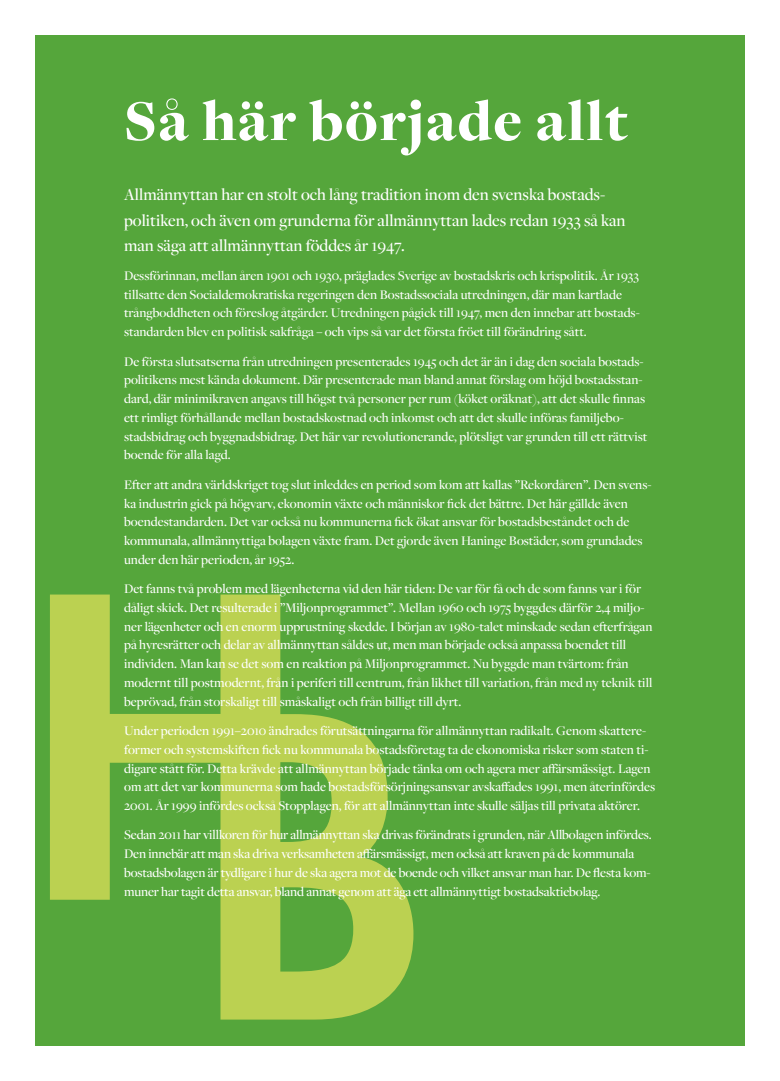
<style>
.page{position:relative;width:780px;height:1081px;background:#fff}
.page>*{position:absolute;margin:0;border:0;box-sizing:border-box;transform-origin:0 0}
.Rubrik{font:900 60px "Freight Disp Pro";letter-spacing:.025em;color:#fff}
.Ingress{font:500 17.5px/25px "Freight Disp Pro";color:#fff}
.Bt{font:500 13.75px/18.8px "Freight Disp Pro";color:#fff}
</style>
<div class="page">
<div style="left:35px;top:35px;width:709px;height:1010px;background:#55a63b"></div>
<svg style="left:50px;top:594px;width:363px;height:425px"></svg>
<h1 class="Rubrik" style="left:124px;top:81px;width:505px">Så här började allt</h1>
<p class="Ingress" style="left:124px;top:182px;width:503px">Allmännyttan har en stolt och lång tradition inom den svenska bostads&shy;politiken, och även om grunderna för allmännyttan lades redan 1933 så kan man säga att allmännyttan föddes år 1947.</p>
<p class="Bt" style="left:124px;top:266px;width:517px">Dessförinnan, mellan åren 1901 och 1930, präglades Sverige av bostadskris och krispolitik. År 1933 tillsatte den Socialdemokratiska regeringen den Bostadssociala utredningen, där man kartlade trångboddheten och föreslog åtgärder. Utredningen pågick till 1947, men den innebar att bostads&shy;standarden blev en politisk sakfråga – och vips så var det första fröet till förändring sått.</p>
<p class="Bt" style="left:124px;top:351px;width:524px">De första slutsatserna från utredningen presenterades 1945 och det är än i dag den sociala bostads&shy;politikens mest kända dokument. Där presenterade man bland annat förslag om höjd bostadsstan&shy;dard, där minimikraven angavs till högst två personer per rum (köket oräknat), att det skulle finnas ett rimligt förhållande mellan bostadskostnad och inkomst och att det skulle införas familjebo&shy;stadsbidrag och byggnadsbidrag. Det här var revolutionerande, plötsligt var grunden till ett rättvist boende för alla lagd.</p>
<p class="Bt" style="left:124px;top:474px;width:529px">Efter att andra världskriget tog slut inleddes en period som kom att kallas ”Rekordåren”. Den svens&shy;ka industrin gick på högvarv, ekonomin växte och människor fick det bättre. Det här gällde även boendestandarden. Det var också nu kommunerna fick ökat ansvar för bostadsbeståndet och de kommunala, allmännyttiga bolagen växte fram. Det gjorde även Haninge Bostäder, som grundades under den här perioden, år 1952.</p>
<p class="Bt" style="left:124px;top:579px;width:530px">Det fanns två problem med lägenheterna vid den här tiden: De var för få och de som fanns var i för dåligt skick. Det resulterade i ”Miljonprogrammet”. Mellan 1960 och 1975 byggdes därför 2,4 miljo&shy;ner lägenheter och en enorm upprustning skedde. I början av 1980-talet minskade sedan efterfrågan på hyresrätter och delar av allmännyttan såldes ut, men man började också anpassa boendet till individen. Man kan se det som en reaktion på Miljonprogrammet. Nu byggde man tvärtom: från modernt till postmodernt, från i periferi till centrum, från likhet till variation, från med ny teknik till beprövad, från storskaligt till småskaligt och från billigt till dyrt.</p>
<p class="Bt" style="left:124px;top:721px;width:532px">Under perioden 1991–2010 ändrades förutsättningarna för allmännyttan radikalt. Genom skattere&shy;former och systemskiften fick nu kommunala bostadsföretag ta de ekonomiska risker som staten ti&shy;digare stått för. Detta krävde att allmännyttan började tänka om och agera mer affärsmässigt. Lagen om att det var kommunerna som hade bostadsförsörjningsansvar avskaffades 1991, men återinfördes 2001. År 1999 infördes också Stopplagen, för att allmännyttan inte skulle säljas till privata aktörer.</p>
<p class="Bt" style="left:124px;top:825px;width:529px">Sedan 2011 har villkoren för hur allmännyttan ska drivas förändrats i grunden, när Allbolagen infördes.<br>Den innebär att man ska driva verksamheten affärsmässigt, men också att kraven på de kommunala bostadsbolagen är tydligare i hur de ska agera mot de boende och vilket ansvar man har. De flesta kom&shy;muner har tagit detta ansvar, bland annat genom att äga ett allmännyttigt bostadsaktiebolag.</p>
</div>
